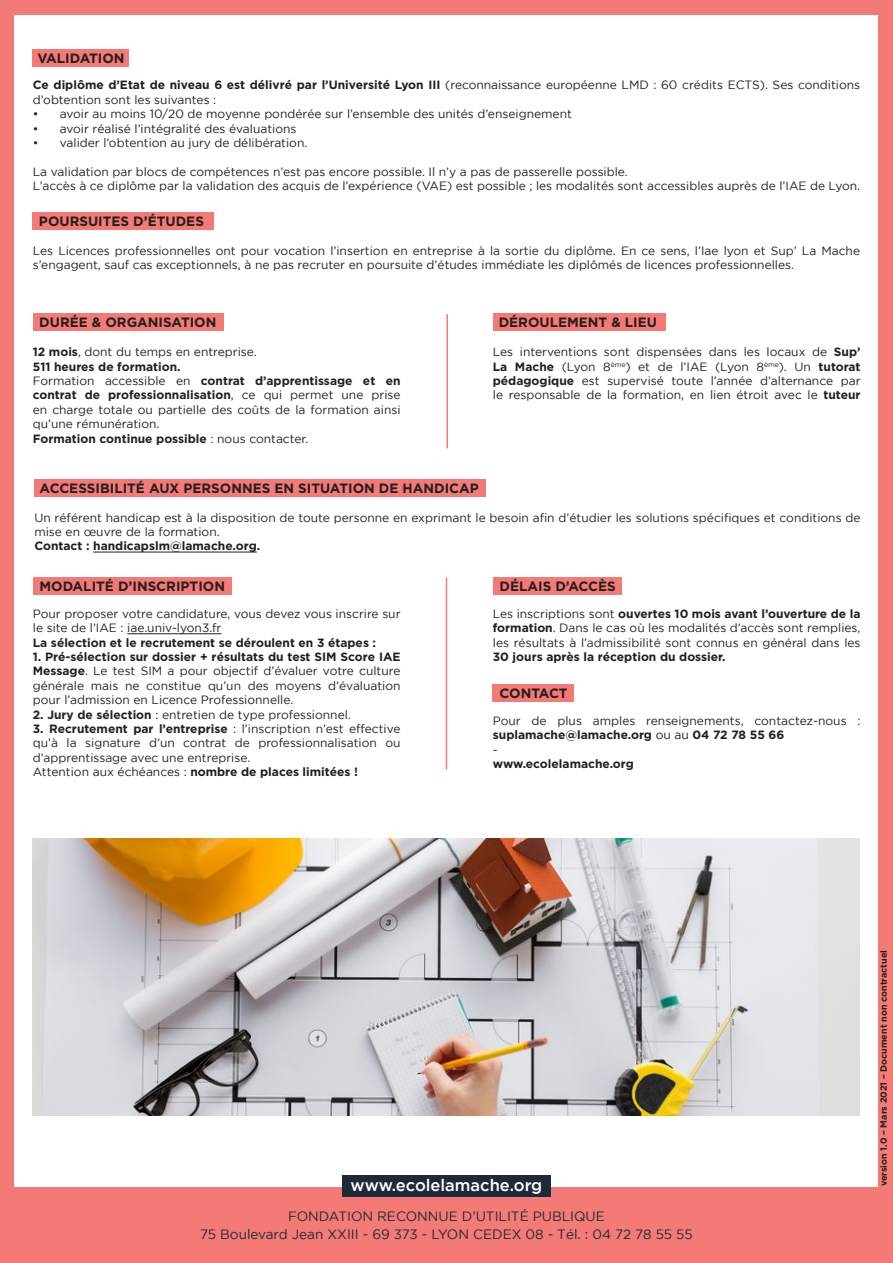
<style>
.page{position:relative;width:893px;height:1263px;background:#f37a75}
.page>*{position:absolute;margin:0;border:0;box-sizing:border-box;transform-origin:0 0}
.t1{font:500 16.5px "Gotham";color:#fff}
.t2{font:700 13.5px "Gotham";color:#231f20}
.t3{font:13.5px "Gotham";color:#1e2a37}
.t4{font:12px/14.4px "Gotham";color:#231f20}
.t5{font:700 12px "Gotham";color:#231f20}
.t6{font:700 9px "Gotham";color:#231f20}
.s1{font-weight:700}
.s2{font-weight:400}
</style>
<div class="page">
<div style="left:15px;top:15px;width:863px;height:1171px;background:#fff"></div>
<div style="left:342px;top:1176px;width:209px;height:21px;background:#1e2a37"></div>
<div style="left:33px;top:213px;width:181px;height:17px;background:#f37a75"></div>
<div style="left:33px;top:314px;width:191px;height:17px;background:#f37a75"></div>
<div style="left:493px;top:314px;width:172px;height:17px;background:#f37a75"></div>
<hr style="left:446px;top:315px;width:2px;height:133px;background:#f37a75">
<div style="left:34px;top:479px;width:452px;height:17px;background:#f37a75"></div>
<hr style="left:93px;top:552px;width:164px;height:1px;background:#231f20">
<div style="left:33px;top:578px;width:198px;height:17px;background:#f37a75"></div>
<hr style="left:127px;top:633px;width:94px;height:1px;background:#231f20">
<div style="left:493px;top:578px;width:129px;height:17px;background:#f37a75"></div>
<div style="left:493px;top:685px;width:81px;height:17px;background:#f37a75"></div>
<hr style="left:446px;top:578px;width:1px;height:191px;background:#f37a75">
<div style="left:33px;top:49px;width:96px;height:17px;background:#f37a75"></div>
<img style="left:33px;top:839px;width:826px;height:276px">
<p class="t2" style="left:38px;top:50px;width:89px">VALIDATION</p>
<p class="t4" style="left:33px;top:78px;width:829px"><span class="s1">Ce diplôme d’Etat de niveau 6 est délivré par l’Université Lyon III</span> (reconnaissance européenne LMD : 60 crédits ECTS). Ses conditions d’obtention sont les suivantes :</p>
<p class="t4" style="left:33px;top:106px;width:541px">• avoir au moins 10/20 de moyenne pondérée sur l’ensemble des unités d’enseignement</p>
<p class="t4" style="left:33px;top:121px;width:265px">• avoir réalisé l’intégralité des évaluations</p>
<p class="t4" style="left:33px;top:135px;width:276px">• valider l’obtention au jury de délibération.</p>
<p class="t4" style="left:33px;top:164px;width:596px">La validation par blocs de compétences n’est pas encore possible. Il n’y a pas de passerelle possible.</p>
<p class="t4" style="left:33px;top:178px;width:829px">L’accès à ce diplôme par la validation des acquis de l’expérience (VAE) est possible ; les modalités sont accessibles auprès de l’IAE de Lyon.</p>
<p class="t2" style="left:39px;top:213px;width:166px">POURSUITES D’ÉTUDES</p>
<p class="t4" style="left:33px;top:243px;width:829px">Les Licences professionnelles ont pour vocation l’insertion en entreprise à la sortie du diplôme. En ce sens, l’Iae lyon et Sup’ La Mache s’engagent, sauf cas exceptionnels, à ne pas recruter en poursuite d’études immédiate les diplômés de licences professionnelles.</p>
<p class="t2" style="left:39px;top:315px;width:179px">DURÉE &amp; ORGANISATION</p>
<p class="t4" style="left:33px;top:344px;width:225px"><span class="s1">12 mois</span>, dont du temps en entreprise.</p>
<p class="t5" style="left:33px;top:359px;width:149px">511 heures de formation.</p>
<p class="t4" style="left:33px;top:373px;width:369px;text-align:justify">Formation accessible en <span class="s1">contrat d’apprentissage et en contrat de professionnalisation</span>, ce qui permet une prise en charge totale ou partielle des coûts de la formation ainsi qu’une rémunération.</p>
<p class="t5" style="left:33px;top:431px;width:277px">Formation continue possible <span class="s2">: nous contacter.</span></p>
<p class="t2" style="left:499px;top:315px;width:160px">DÉROULEMENT &amp; LIEU</p>
<p class="t4" style="left:493px;top:344px;width:369px;text-align:justify">Les interventions sont dispensées dans les locaux de <span class="s1">Sup’ La Mache</span> (Lyon 8<sup>ème</sup>) et de l’IAE (Lyon 8<sup>ème</sup>). Un <span class="s1">tutorat pédagogique</span> est supervisé toute l’année d’alternance par le responsable de la formation, en lien étroit avec le <span class="s1">tuteur</span></p>
<p class="t2" style="left:40px;top:480px;width:441px">ACCESSIBILITÉ AUX PERSONNES EN SITUATION DE HANDICAP</p>
<p class="t4" style="left:34px;top:510px;width:828px">Un référent handicap est à la disposition de toute personne en exprimant le besoin afin d’étudier les solutions spécifiques et conditions de mise en œuvre de la formation.</p>
<p class="t5" style="left:34px;top:539px;width:227px">Contact : handicapslm@lamache.org.</p>
<p class="t2" style="left:40px;top:578px;width:187px">MODALITÉ D’INSCRIPTION</p>
<p class="t4" style="left:33px;top:606px;width:369px">Pour proposer votre candidature, vous devez vous inscrire sur le site de l’IAE : iae.univ-lyon3.fr</p>
<p class="t5" style="left:33px;top:635px;width:345px">La sélection et le recrutement se déroulent en 3 étapes :</p>
<p class="t4" style="left:33px;top:649px;width:369px;text-align:justify"><span class="s1">1. Pré-sélection sur dossier + résultats du test SIM Score IAE Message</span>. Le test SIM a pour objectif d’évaluer votre culture générale mais ne constitue qu’un des moyens d’évaluation pour l’admission en Licence Professionnelle.</p>
<p class="t4" style="left:33px;top:707px;width:319px"><span class="s1">2. Jury de sélection</span> : entretien de type professionnel.</p>
<p class="t4" style="left:33px;top:721px;width:369px;text-align:justify"><span class="s1">3. Recrutement par l’entreprise</span> : l’inscription n’est effective qu’à la signature d’un contrat de professionnalisation ou d’apprentissage avec une entreprise.</p>
<p class="t5" style="left:33px;top:765px;width:327px"><span class="s2">Attention aux échéances :</span> nombre de places limitées !</p>
<p class="t2" style="left:500px;top:578px;width:118px">DÉLAIS D’ACCÈS</p>
<p class="t4" style="left:493px;top:606px;width:369px;text-align:justify">Les inscriptions sont <span class="s1">ouvertes 10 mois avant l’ouverture de la formation</span>. Dans le cas où les modalités d’accès sont remplies, les résultats à l’admissibilité sont connus en général dans les <span class="s1">30 jours après la réception du dossier.</span></p>
<p class="t2" style="left:500px;top:685px;width:70px">CONTACT</p>
<p class="t4" style="left:493px;top:713px;width:369px">Pour de plus amples renseignements, contactez-nous : <span class="s1">suplamache@lamache.org</span> ou au <span class="s1">04 72 78 55 66</span></p>
<p class="t4" style="left:493px;top:742px;width:6px">-</p>
<p class="t5" style="left:493px;top:757px;width:143px">www.ecolelamache.org</p>
<p class="t1" style="left:351px;top:1175px;width:193px">www.ecolelamache.org</p>
<p class="t3" style="left:288px;top:1208px;width:318px">FONDATION RECONNUE D’UTILITÉ PUBLIQUE</p>
<p class="t3" style="left:200px;top:1226px;width:494px">75 Boulevard Jean XXIII - 69 373 - LYON CEDEX 08 - Tél. : 04 72 78 55 55</p>
<p class="t6" style="left:878px;top:1186px;width:238px;rotate:-90deg">version 1.0 – Mars 2021 – Document non contractuel</p>
</div>
